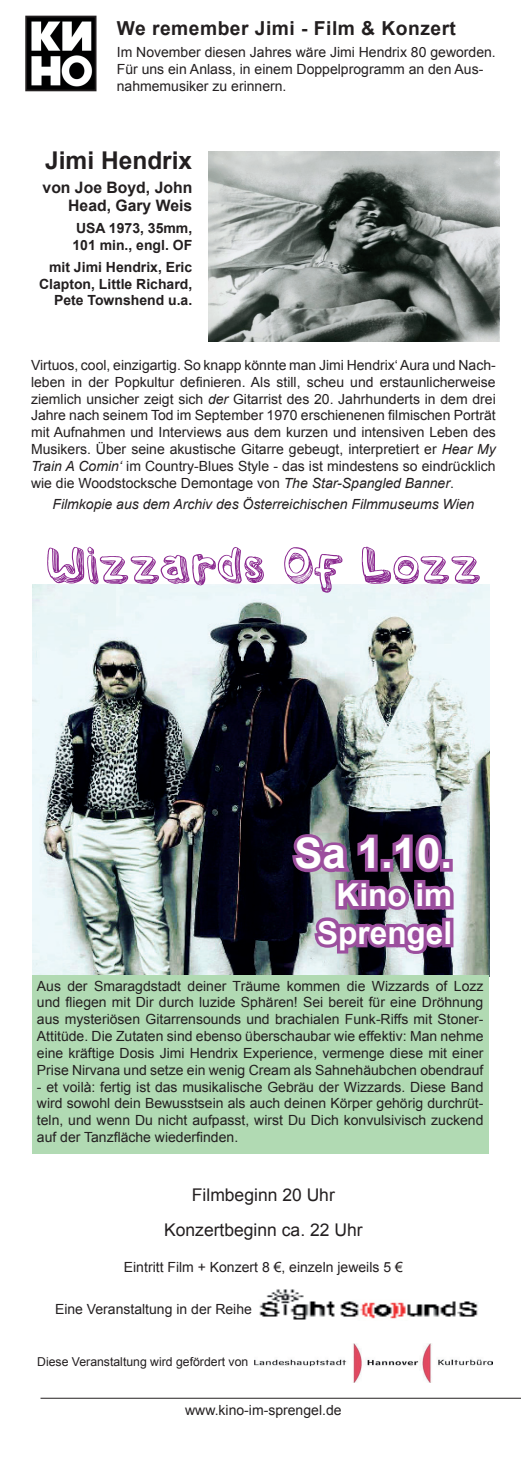
<style>
.page{position:relative;width:521px;height:1474px;background:#fff}
.page>*{position:absolute;margin:0;border:0;box-sizing:border-box;transform-origin:0 0}
.t1{font:52.5px "ARTHISTORYBOOK Regular";color:#8a278f}
.t2{font:700 42px "Arial";color:#fff}
.t3{font:700 31.5px/37.8px "Arial";color:#fff;text-align:right}
.t4{font:700 24.5px "Arial";color:#231f20}
.t5{font:700 19.25px "Arial";letter-spacing:.025em;color:#231f20}
.t6{font:17.5px/35.9px "Arial";color:#231f20;text-align:center}
.t7{font:700 15.75px/18.9px "Arial";color:#231f20;text-align:right}
.t8{font:14px/16.8px "Arial";color:#231f20;text-align:justify}
.t9{font:700 14px/16.8px "Arial";color:#231f20}
.t10{font:italic 14px "Arial";color:#231f20}
.t11{font:12.25px "Arial";color:#231f20}
.s1{font-style:italic}
</style>
<div class="page">
<img style="left:259px;top:1289px;width:219px;height:31px">
<img style="left:32px;top:585px;width:457px;height:391px">
<div style="left:32px;top:975px;width:456px;height:178px;background:#b1dab3"></div>
<img style="left:28px;top:19px;width:65px;height:69px">
<div style="left:25px;top:16px;width:71px;height:75px;border:2px solid #231f20"></div>
<svg style="left:288px;top:828px;width:169px;height:131px;background:#76567c"></svg>
<div style="left:442px;top:917px;width:11px;height:30px;border:7px solid #9c4f9e"></div>
<img style="left:254px;top:1343px;width:238px;height:39px">
<img style="left:208px;top:152px;width:291px;height:189px">
<hr style="left:41px;top:1397px;width:480px;height:1px;background:#231f20">
<h3 class="t5" style="left:117px;top:16px;width:341px">We remember Jimi - Film &amp; Konzert</h3>
<p class="t8" style="left:117px;top:44px;width:380px;text-align:left">Im November diesen Jahres wäre Jimi Hendrix 80 geworden.<br>Für uns ein Anlass, in einem Doppelprogramm an den Aus&shy;nahmemusiker zu erinnern.</p>
<h3 class="t4" style="left:45px;top:144px;width:149px">Jimi Hendrix</h3>
<p class="t7" style="left:43px;top:178px;width:151px">von Joe Boyd, John<br>Head, Gary Weis</p>
<p class="t9" style="left:72px;top:220px;width:121px">USA 1973, 35mm,<br>101 min., engl. OF</p>
<p class="t9" style="left:39px;top:259px;width:155px;text-align:right">mit Jimi Hendrix, Eric<br>Clapton, Little Richard,<br>Pete Townshend u.a.</p>
<p class="t8" style="left:31px;top:357px;width:466px">Virtuos, cool, einzigartig. So knapp könnte man Jimi Hendrix‘ Aura und Nach&shy;leben in der Popkultur definieren. Als still, scheu und erstaunlicherweise ziemlich unsicher zeigt sich <span class="s1">der</span> Gitarrist des 20. Jahrhunderts in dem drei Jahre nach seinem Tod im September 1970 erschienenen filmischen Porträt mit Aufnahmen und Interviews aus dem kurzen und intensiven Leben des Musikers. Über seine akustische Gitarre gebeugt, interpretiert er <span class="s1">Hear My Train A Comin‘</span> im Country-Blues Style - das ist mindestens so eindrücklich wie die Woodstocksche Demontage von <span class="s1">The Star-Spangled Banner</span>.</p>
<p class="t10" style="left:52px;top:495px;width:423px">Filmkopie aus dem Archiv des Österreichischen Filmmuseums Wien</p>
<h1 class="t1" style="left:45px;top:544px;width:437px">Wizzards Of Lozz</h1>
<h2 class="t2" style="left:295px;top:825px;width:159px">Sa 1.10.</h2>
<h3 class="t3" style="left:317px;top:877px;width:136px">Kino im<br>Sprengel</h3>
<p class="t8" style="left:37px;top:977px;width:448px">Aus der Smaragdstadt deiner Träume kommen die Wizzards of Lozz und fliegen mit Dir durch luzide Sphären! Sei bereit für eine Dröhnung aus mysteriösen Gitarrensounds und brachialen Funk-Riffs mit Stoner-Attitüde. Die Zutaten sind ebenso überschaubar wie effektiv: Man nehme eine kräftige Dosis Jimi Hendrix Experience, vermenge diese mit einer Prise Nirvana und setze ein wenig Cream als Sahnehäubchen obendrauf</p>
<p class="t8" style="left:37px;top:1078px;width:448px">- et voilà: fertig ist das musikalische Gebräu der Wizzards. Diese Band wird sowohl dein Bewusstsein als auch deinen Körper gehörig durchrüt&shy;teln, und wenn Du nicht aufpasst, wirst Du Dich konvulsivisch zuckend auf der Tanzfläche wiederfinden.</p>
<p class="t6" style="left:164px;top:1176px;width:200px">Filmbeginn 20 Uhr<br>Konzertbeginn ca. 22 Uhr</p>
<p class="t8" style="left:124px;top:1259px;width:280px">Eintritt Film + Konzert 8 €, einzeln jeweils 5 €</p>
<p class="t8" style="left:55px;top:1301px;width:198px">Eine Veranstaltung in der Reihe</p>
<p class="t11" style="left:37px;top:1353px;width:213px">Diese Veranstaltung wird gefördert von</p>
<p class="t8" style="left:185px;top:1402px;width:158px">www.kino-im-sprengel.de</p>
</div>
